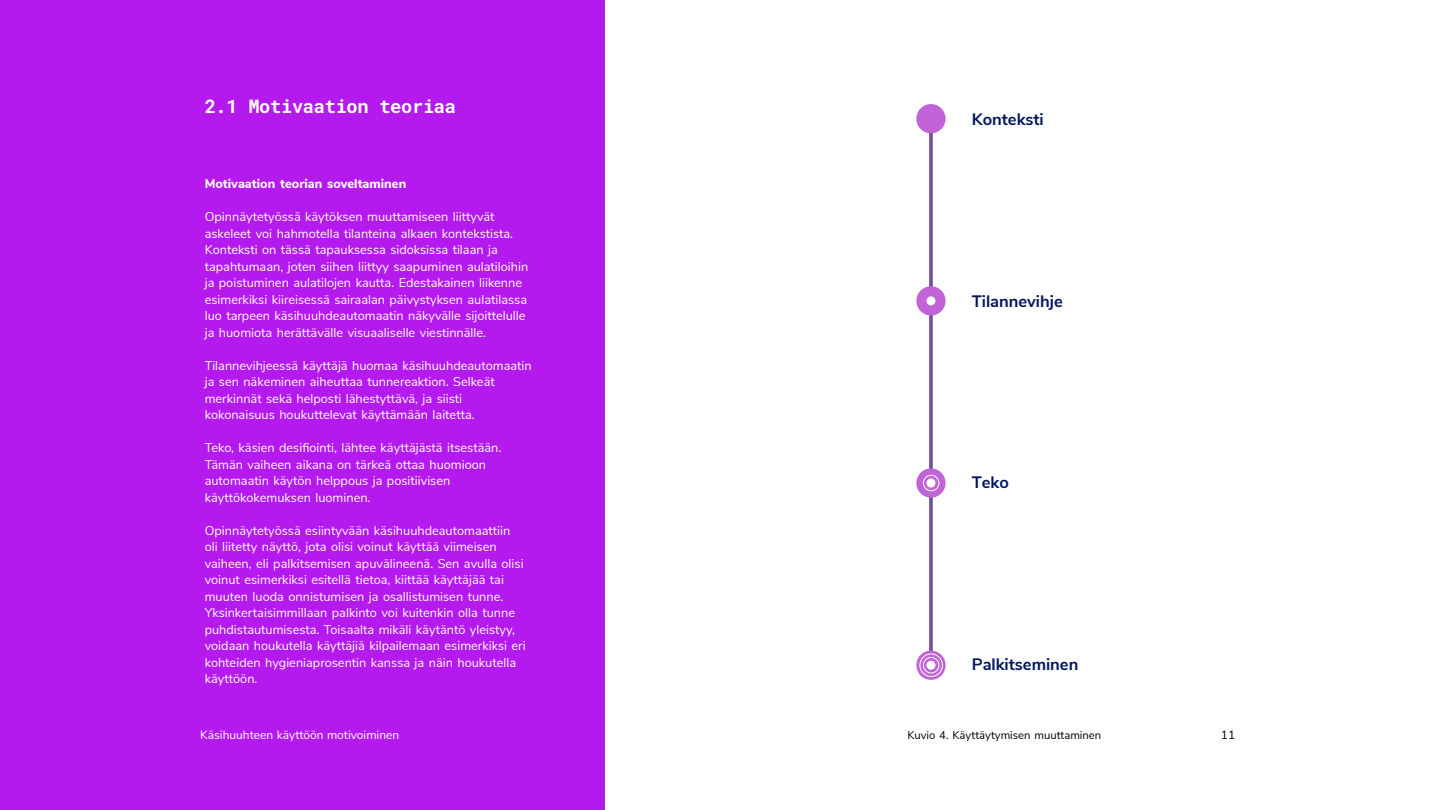
<style>
.page{position:relative;width:1440px;height:810px;background:#fff}
.page>*{position:absolute;margin:0;border:0;box-sizing:border-box;transform-origin:0 0}
.t1{font:18.75px "Roboto Mono";letter-spacing:-.02em;color:#fff}
.t2{font:700 16.5px "Nunito Sans";color:#01165e}
.t3{font:12.75px/16.5px "Nunito Sans";color:#fff}
.t4{font:800 12.75px "Nunito Sans";color:#fff}
.t5{font:12px "Nunito Sans";color:#fff}
.t6{font:12px "Nunito Sans";color:#000}
.t7{font:11.25px "Nunito Sans";color:#000}
</style>
<div class="page">
<div style="left:0;top:0;width:605px;height:810px;background:#b41aed"></div>
<svg style="left:929px;top:133px;width:4px;height:518px;background:#7f5ca6"></svg>
<div style="left:916px;top:104px;width:30px;height:29px;background:#c164d8;border-radius:50%"></div>
<div style="left:916px;top:286px;width:30px;height:30px;background:#c164d8;border-radius:50%"></div>
<div style="left:926px;top:296px;width:9px;height:9px;background:#fff;border-radius:50%"></div>
<svg style="left:916px;top:468px;width:30px;height:30px"></svg>
<div style="left:926px;top:479px;width:9px;height:9px;background:#fff;border-radius:50%"></div>
<div style="left:923px;top:475px;width:16px;height:16px;border:1px solid #fff;border-radius:50%"></div>
<svg style="left:916px;top:651px;width:30px;height:29px"></svg>
<div style="left:926px;top:661px;width:9px;height:9px;background:#fff;border-radius:50%"></div>
<div style="left:923px;top:657px;width:16px;height:16px;border:1px solid #fff;border-radius:50%"></div>
<div style="left:919px;top:653px;width:24px;height:24px;border:1px solid #fff;border-radius:50%"></div>
<h1 class="t1" style="left:205px;top:93px;width:253px">2.1 Motivaation teoriaa</h1>
<p class="t4" style="left:205px;top:175px;width:203px">Motivaation teorian soveltaminen</p>
<p class="t3" style="left:205px;top:208px;width:325px">Opinnäytetyössä käytöksen muuttamiseen liittyvät askeleet voi hahmotella tilanteina alkaen kontekstista.<br>Konteksti on tässä tapauksessa sidoksissa tilaan ja tapahtumaan, joten siihen liittyy saapuminen aulatiloihin ja poistuminen aulatilojen kautta. Edestakainen liikenne esimerkiksi kiireisessä sairaalan päivystyksen aulatilassa luo tarpeen käsihuuhdeautomaatin näkyvälle sijoittelulle ja huomiota herättävälle visuaaliselle viestinnälle.</p>
<p class="t3" style="left:205px;top:356px;width:329px">Tilannevihjeessä käyttäjä huomaa käsihuuhdeautomaatin ja sen näkeminen aiheuttaa tunnereaktion. Selkeät merkinnät sekä helposti lähestyttävä, ja siisti kokonaisuus houkuttelevat käyttämään laitetta.</p>
<p class="t3" style="left:205px;top:439px;width:298px">Teko, käsien desifiointi, lähtee käyttäjästä itsestään.<br>Tämän vaiheen aikana on tärkeä ottaa huomioon automaatin käytön helppous ja positiivisen käyttökokemuksen luominen.</p>
<p class="t3" style="left:205px;top:521px;width:322px">Opinnäytetyössä esiintyvään käsihuuhdeautomaattiin oli liitetty näyttö, jota olisi voinut käyttää viimeisen vaiheen, eli palkitsemisen apuvälineenä. Sen avulla olisi voinut esimerkiksi esitellä tietoa, kiittää käyttäjää tai muuten luoda onnistumisen ja osallistumisen tunne.<br>Yksinkertaisimmillaan palkinto voi kuitenkin olla tunne puhdistautumisesta. Toisaalta mikäli käytäntö yleistyy, voidaan houkutella käyttäjiä kilpailemaan esimerkiksi eri kohteiden hygieniaprosentin kanssa ja näin houkutella käyttöön.</p>
<p class="t2" style="left:972px;top:107px;width:74px">Konteksti</p>
<p class="t2" style="left:972px;top:289px;width:93px">Tilannevihje</p>
<p class="t2" style="left:972px;top:470px;width:39px">Teko</p>
<p class="t2" style="left:972px;top:652px;width:108px">Palkitseminen</p>
<p class="t5" style="left:200px;top:726px;width:201px">Käsihuuhteen käyttöön motivoiminen</p>
<p class="t6" style="left:1221px;top:726px;width:16px">11</p>
<p class="t7" style="left:908px;top:727px;width:195px">Kuvio 4. Käyttäytymisen muuttaminen</p>
</div>
